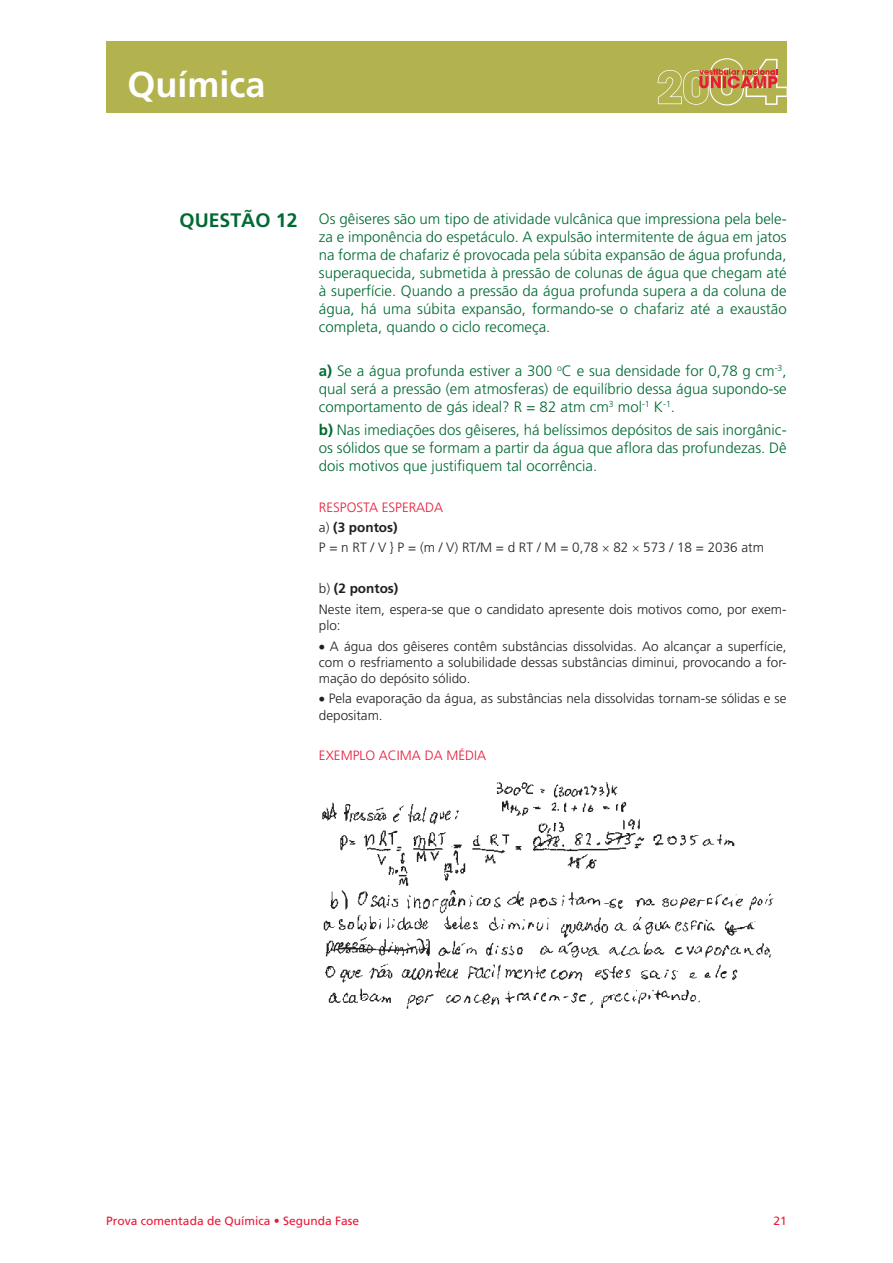
<style>
.page{position:relative;width:893px;height:1263px;background:#fff}
.page>*{position:absolute;margin:0;border:0;box-sizing:border-box;transform-origin:0 0}
.t1{font:700 36px "Frutiger";color:#fff}
.t2{font:700 19.5px "Frutiger";color:#016a32}
.t3{font:300 15px/18px "Frutiger";color:#016a32;text-align:justify}
.t4{font:300 13.5px/20.4px "Frutiger";color:#231f20}
.t5{font:300 13.5px "Frutiger";color:#e91938}
.t6{font:12px "Frutiger";color:#e91938}
.s1{font-weight:700}
.s2{color:#e91938}
</style>
<div class="page">
<div style="left:106px;top:41px;width:681px;height:72px;background:#b2b34f"></div>
<svg style="left:658px;top:58px;width:129px;height:48px"></svg>
<img style="left:322px;top:782px;width:452px;height:227px">
<h1 class="t1" style="left:128px;top:63px;width:140px">Química</h1>
<h2 class="t2" style="left:180px;top:209px;width:120px">QUESTÃO 12</h2>
<p class="t3" style="left:319px;top:210px;width:469px">Os gêiseres são um tipo de atividade vulcânica que impressiona pela bele&shy;za e imponência do espetáculo. A expulsão intermitente de água em jatos na forma de chafariz é provocada pela súbita expansão de água profunda, superaquecida, submetida à pressão de colunas de água que chegam até à superfície. Quando a pressão da água profunda supera a da coluna de água, há uma súbita expansão, formando-se o chafariz até a exaustão completa, quando o ciclo recomeça.</p>
<p class="t3" style="left:319px;top:362px;width:469px"><span class="s1">a)</span> Se a água profunda estiver a 300 <sup>o</sup>C e sua densidade for 0,78 g cm<sup>-3</sup>, qual será a pressão (em atmosferas) de equilíbrio dessa água supondo-se comportamento de gás ideal? R = 82 atm cm<sup>3</sup> mol<sup>-1</sup> K<sup>-1</sup>.</p>
<p class="t3" style="left:319px;top:421px;width:469px"><span class="s1">b)</span> Nas imediações dos gêiseres, há belíssimos depósitos de sais inorgânic&shy;os sólidos que se formam a partir da água que aflora das profundezas. Dê dois motivos que justifiquem tal ocorrência.</p>
<p class="t4" style="left:319px;top:497px;width:447px"><span class="s2">RESPOSTA ESPERADA<br></span>a) <span class="s1">(3 pontos)<br></span>P = n RT / V } P = (m / V) RT/M = d RT / M = 0,78 82 573 / 18 = 2036 atm</p>
<p class="t4" style="left:319px;top:579px;width:469px">b) <span class="s1">(2 pontos)<br></span>Neste item, espera-se que o candidato apresente dois motivos como, por exem-</p>
<p class="t4" style="left:319px;top:615px;width:23px">plo:</p>
<p class="t4" style="left:319px;top:638px;width:469px;line-height:16.2px;text-align:justify">• A água dos gêiseres contêm substâncias dissolvidas. Ao alcançar a superfície, com o resfriamento a solubilidade dessas substâncias diminui, provocando a for&shy;mação do depósito sólido.</p>
<p class="t4" style="left:319px;top:691px;width:469px;line-height:16.2px">• Pela evaporação da água, as substâncias nela dissolvidas tornam-se sólidas e se depositam.</p>
<p class="t5" style="left:319px;top:748px;width:169px">EXEMPLO ACIMA DA MÉDIA</p>
<p class="t6" style="left:106px;top:1214px;width:254px">Prova comentada de Química • Segunda Fase</p>
<p class="t6" style="left:773px;top:1214px;width:15px">21</p>
</div>
